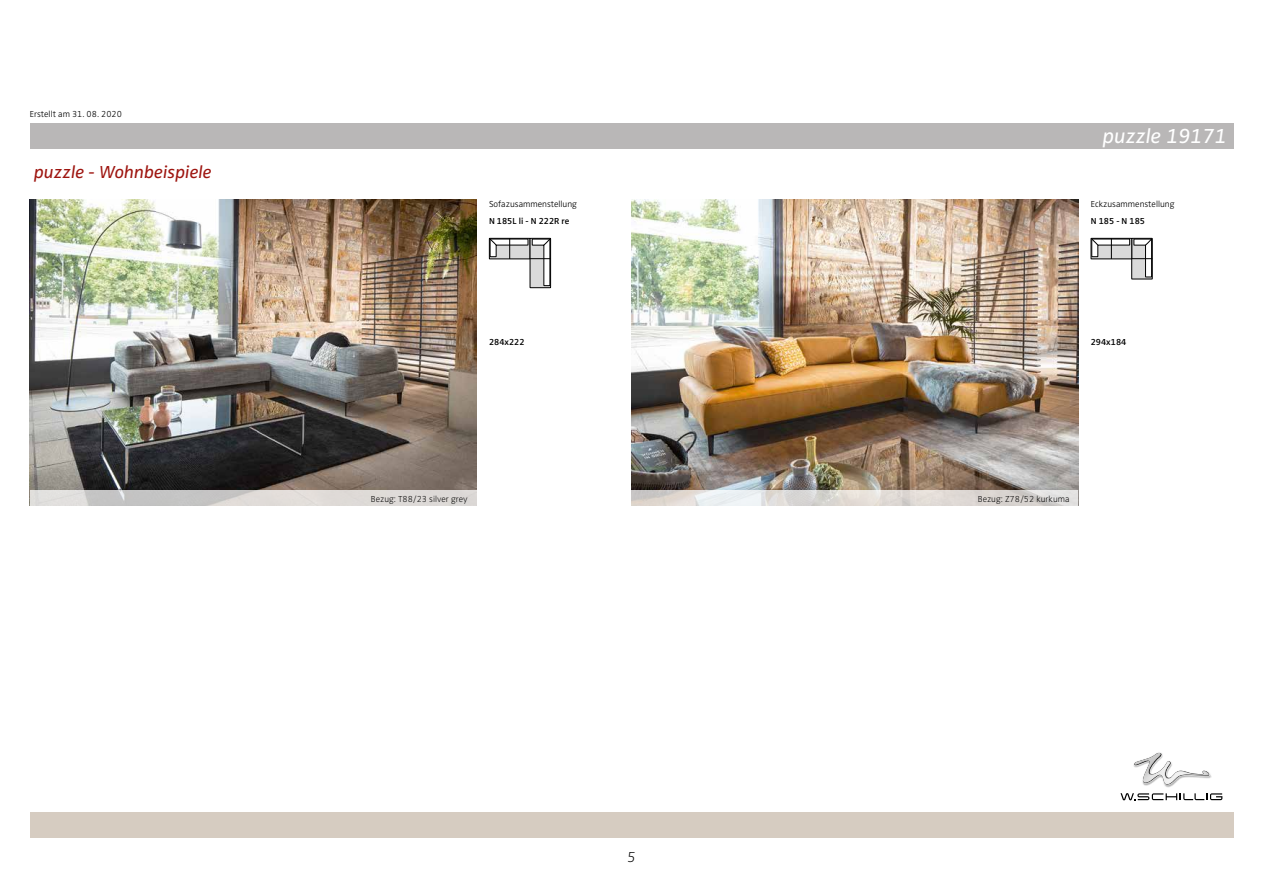
<style>
.page{position:relative;width:1263px;height:893px;background:#fff}
.page>*{position:absolute;margin:0;border:0;box-sizing:border-box;transform-origin:0 0}
.t1{font:italic 21px "Zwo Pro";color:#fff}
.t2{font:italic 18px "Zwo Pro";color:#9e1510}
.t3{font:italic 300 expanded 15px "Zwo Pro";color:#000}
.t4{font:300 9px "Zwo Pro";color:#000}
.t5{font:300 expanded 9px "Zwo Pro";color:#000}
.t6{font:600 9px "Zwo Pro";color:#000}
</style>
<div class="page">
<div style="left:30px;top:123px;width:1203px;height:26px;background:#b9b7b7"></div>
<div style="left:30px;top:812px;width:1203px;height:26px;background:#d6ccc1"></div>
<img style="left:1144px;top:776px;width:68px;height:12px">
<svg style="left:1133px;top:752px;width:78px;height:33px"></svg>
<img style="left:1134px;top:753px;width:75px;height:31px">
<svg style="left:1120px;top:793px;width:102px;height:7px"></svg>
<img style="left:30px;top:200px;width:446px;height:290px">
<svg style="left:30px;top:490px;width:446px;height:16px;fill:#ddd9d7"></svg>
<div style="left:489px;top:238px;width:41px;height:21px;border:1px solid #000"></div>
<div style="left:530px;top:238px;width:21px;height:50px;border:1px solid #000"></div>
<svg style="left:490px;top:238px;width:61px;height:48px"></svg>
<img style="left:631px;top:200px;width:447px;height:290px">
<svg style="left:631px;top:490px;width:447px;height:16px;fill:#dfdad5"></svg>
<div style="left:1131px;top:238px;width:21px;height:41px;border:1px solid #000"></div>
<svg style="left:1091px;top:238px;width:61px;height:39px"></svg>
<p class="t4" style="left:30px;top:109px;width:94px">Erstellt am 31. 08. 2020</p>
<h2 class="t2" style="left:34px;top:161px;width:179px">puzzle - Wohnbeispiele</h2>
<p class="t4" style="left:489px;top:199px;width:90px">Sofazusammenstellung</p>
<p class="t6" style="left:489px;top:215px;width:82px">N 185L li - N 222R re</p>
<p class="t6" style="left:489px;top:337px;width:37px">284x222</p>
<p class="t5" style="left:371px;top:493px;width:98px">Bezug: T88/23 silver grey</p>
<h3 class="t3" style="left:627px;top:848px;width:10px">5</h3>
<h1 class="t1" style="left:1103px;top:124px;width:126px">puzzle 19171</h1>
<p class="t4" style="left:1091px;top:199px;width:85px">Eckzusammenstellung</p>
<p class="t6" style="left:1091px;top:215px;width:56px">N 185 - N 185</p>
<p class="t6" style="left:1091px;top:337px;width:37px">294x184</p>
<p class="t5" style="left:978px;top:493px;width:93px">Bezug: Z78/52 kurkuma</p>
</div>
